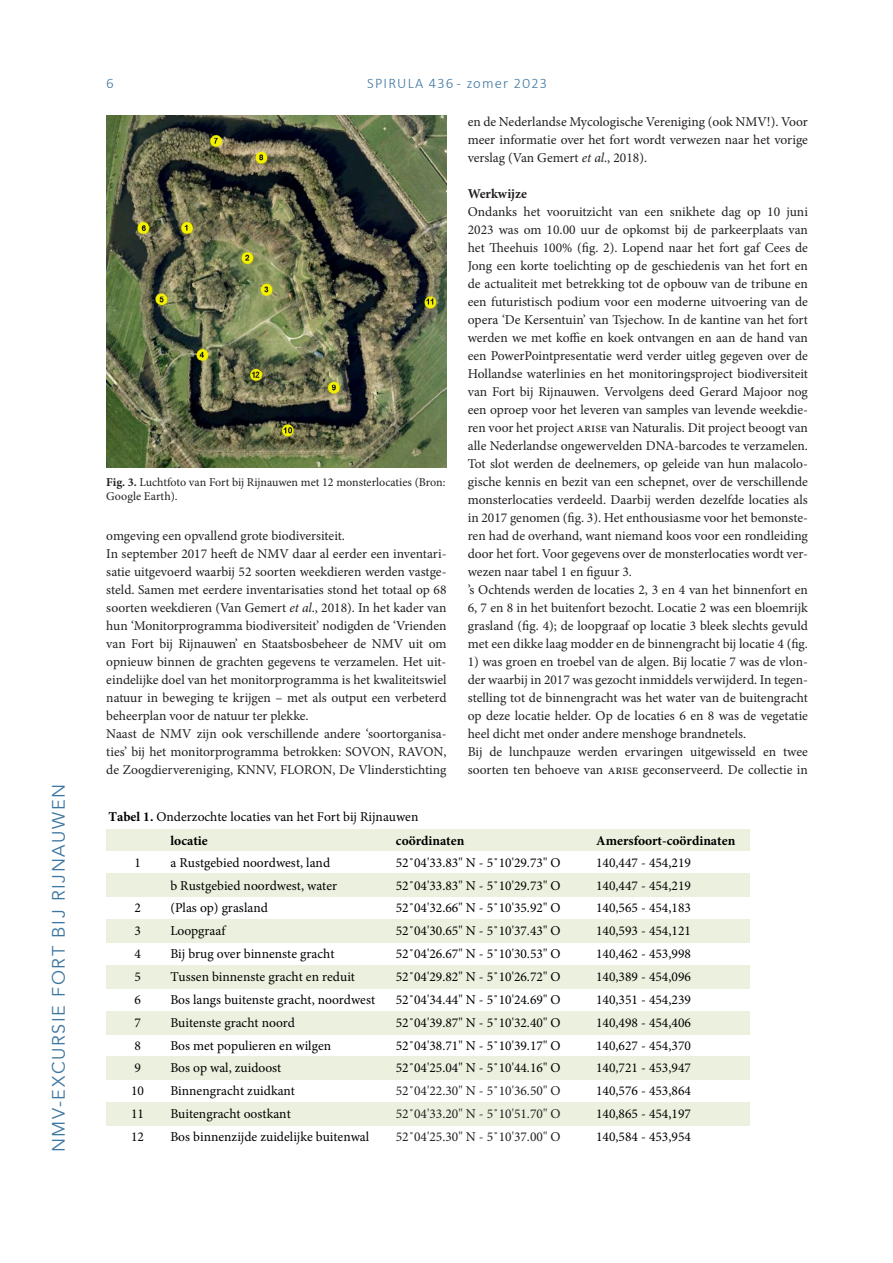
<style>
.page{position:relative;width:893px;height:1263px;background:#fff}
.page>*{position:absolute;margin:0;border:0;box-sizing:border-box;transform-origin:0 0}
.t1{font:18px "Avenir";letter-spacing:.09em;color:#3d76a1}
.t2{font:300 14.7px "Calibri";letter-spacing:.08em;color:#3d76a1}
.t3{font:13.5px/18px "Minion Pro";color:#231f20}
.t4{font:13.5px "Minion Pro";color:#000}
.t5{font:13.5px "Minion Pro";color:#202124}
.t6{font:700 13.5px "Minion Pro";color:#000}
.t7{font:700 13.5px "Minion Pro";color:#231f20}
.t8{font:12px/14.4px "Minion Pro";letter-spacing:-.01em;color:#231f20}
.s1{font-weight:700}
.s2{font-style:italic}
</style>
<div class="page">
<img style="left:106px;top:115px;width:340px;height:353px">
<div style="left:107px;top:829px;width:643px;height:22px;background:#ebf1de"></div>
<div style="left:107px;top:874px;width:643px;height:23px;background:#ebf1de"></div>
<div style="left:107px;top:919px;width:643px;height:24px;background:#ebf1de"></div>
<div style="left:107px;top:965px;width:643px;height:23px;background:#ebf1de"></div>
<div style="left:107px;top:1011px;width:643px;height:23px;background:#ebf1de"></div>
<div style="left:107px;top:1057px;width:643px;height:23px;background:#ebf1de"></div>
<div style="left:107px;top:1102px;width:643px;height:23px;background:#ebf1de"></div>
<h1 class="t1" style="left:48px;top:1152px;width:370px;rotate:-90deg">NMV-EXCURSIE FORT BIJ RIJNAUWEN</h1>
<p class="t2" style="left:106px;top:74px;width:9px">6</p>
<p class="t2" style="left:367px;top:74px;width:181px">SPIRULA 436 - zomer 2023</p>
<p class="t8" style="left:106px;top:475px;width:341px"><span class="s1">Fig. 3.</span> Luchtfoto van Fort bij Rijnauwen met 12 monsterlocaties (Bron:<br>Google Earth).</p>
<p class="t3" style="left:106px;top:527px;width:342px">omgeving een opvallend grote biodiversiteit.<br>In september 2017 heeft de NMV daar al eerder een inventari&shy;satie uitgevoerd waarbij 52 soorten weekdieren werden vastge&shy;steld. Samen met eerdere inventarisaties stond het totaal op 68 soorten weekdieren (Van Gemert <span class="s2">et al</span>., 2018). In het kader van hun ‘Monitorprogramma biodiversiteit’ nodigden de ‘Vrienden van Fort bij Rijnauwen’ en Staatsbosbeheer de NMV uit om opnieuw binnen de grachten gegevens te verzamelen. Het uit&shy;eindelijke doel van het monitorprogramma is het kwaliteitswiel natuur in beweging te krijgen – met als output een verbeterd beheerplan voor de natuur ter plekke.<br>Naast de NMV zijn ook verschillende andere ‘soortorganisa&shy;ties’ bij het monitorprogramma betrokken: SOVON, RAVON, de Zoogdiervereniging, KNNV, FLORON, De Vlinderstichting</p>
<p class="t4" style="left:108px;top:808px;width:312px"><span class="s1">Tabel 1.</span> Onderzochte locaties van het Fort bij Rijnauwen</p>
<p class="t3" style="left:468px;top:113px;width:342px;text-align:justify">en de Nederlandse Mycologische Vereniging (ook NMV!). Voor meer informatie over het fort wordt verwezen naar het vorige verslag (Van Gemert <span class="s2">et al</span>., 2018).</p>
<p class="t7" style="left:468px;top:184px;width:61px">Werkwijze</p>
<p class="t3" style="left:468px;top:203px;width:342px">Ondanks het vooruitzicht van een snikhete dag op 10 juni 2023 was om 10.00 uur de opkomst bij de parkeerplaats van het Theehuis 100% (fig. 2). Lopend naar het fort gaf Cees de Jong een korte toelichting op de geschiedenis van het fort en de actualiteit met betrekking tot de opbouw van de tribune en een futuristisch podium voor een moderne uitvoering van de opera ‘De Kersentuin’ van Tsjechow. In de kantine van het fort werden we met koffie en koek ontvangen en aan de hand van een PowerPointpresentatie werd verder uitleg gegeven over de Hollandse waterlinies en het monitoringsproject biodiversiteit van Fort bij Rijnauwen. Vervolgens deed Gerard Majoor nog een oproep voor het leveren van samples van levende weekdie&shy;ren voor het project arise van Naturalis. Dit project beoogt van alle Nederlandse ongewervelden DNA-barcodes te verzamelen.<br>Tot slot werden de deelnemers, op geleide van hun malacolo&shy;gische kennis en bezit van een schepnet, over de verschillende monsterlocaties verdeeld. Daarbij werden dezelfde locaties als in 2017 genomen (fig. 3). Het enthousiasme voor het bemonste&shy;ren had de overhand, want niemand koos voor een rondleiding door het fort. Voor gegevens over de monsterlocaties wordt ver&shy;wezen naar tabel 1 en figuur 3.<br>’s Ochtends werden de locaties 2, 3 en 4 van het binnenfort en 6, 7 en 8 in het buitenfort bezocht. Locatie 2 was een bloemrijk grasland (fig. 4); de loopgraaf op locatie 3 bleek slechts gevuld met een dikke laag modder en de binnengracht bij locatie 4 (fig.</p>
<p class="t3" style="left:468px;top:653px;width:342px">1) was groen en troebel van de algen. Bij locatie 7 was de vlon&shy;der waarbij in 2017 was gezocht inmiddels verwijderd. In tegen&shy;stelling tot de binnengracht was het water van de buitengracht op deze locatie helder. Op de locaties 6 en 8 was de vegetatie heel dicht met onder andere menshoge brandnetels.<br>Bij de lunchpauze werden ervaringen uitgewisseld en twee soorten ten behoeve van arise geconserveerd. De collectie in</p>
<p class="t6" style="left:171px;top:831px;width:39px">locatie</p>
<p class="t6" style="left:396px;top:831px;width:70px">coördinaten</p>
<p class="t6" style="left:596px;top:831px;width:141px">Amersfoort-coördinaten</p>
<p class="t4" style="left:134px;top:853px;width:8px">1</p>
<p class="t4" style="left:170px;top:853px;width:161px">a Rustgebied noordwest, land</p>
<p class="t4" style="left:396px;top:853px;width:166px">52˚04'33.83" N - 5˚10'29.73" O</p>
<p class="t4" style="left:596px;top:853px;width:96px">140,447 - 454,219</p>
<p class="t4" style="left:170px;top:876px;width:168px">b Rustgebied noordwest, water</p>
<p class="t4" style="left:396px;top:876px;width:166px">52˚04'33.83" N - 5˚10'29.73" O</p>
<p class="t4" style="left:596px;top:876px;width:96px">140,447 - 454,219</p>
<p class="t4" style="left:134px;top:899px;width:8px">2</p>
<p class="t4" style="left:170px;top:899px;width:99px">(Plas op) grasland</p>
<p class="t4" style="left:396px;top:899px;width:166px">52˚04'32.66" N - 5˚10'35.92" O</p>
<p class="t4" style="left:596px;top:899px;width:96px">140,565 - 454,183</p>
<p class="t4" style="left:134px;top:922px;width:8px">3</p>
<p class="t4" style="left:170px;top:922px;width:57px">Loopgraaf</p>
<p class="t4" style="left:396px;top:922px;width:166px">52˚04'30.65" N - 5˚10'37.43" O</p>
<p class="t4" style="left:596px;top:922px;width:96px">140,593 - 454,121</p>
<p class="t4" style="left:134px;top:945px;width:8px">4</p>
<p class="t4" style="left:170px;top:945px;width:166px">Bij brug over binnenste gracht</p>
<p class="t4" style="left:396px;top:945px;width:166px">52˚04'26.67" N - 5˚10'30.53" O</p>
<p class="t4" style="left:596px;top:945px;width:96px">140,462 - 453,998</p>
<p class="t4" style="left:134px;top:967px;width:8px">5</p>
<p class="t4" style="left:170px;top:967px;width:186px">Tussen binnenste gracht en reduit</p>
<p class="t4" style="left:396px;top:967px;width:166px">52˚04'29.82" N - 5˚10'26.72" O</p>
<p class="t4" style="left:596px;top:967px;width:96px">140,389 - 454,096</p>
<p class="t4" style="left:134px;top:990px;width:8px">6</p>
<p class="t4" style="left:170px;top:990px;width:206px">Bos langs buitenste gracht, noordwest</p>
<p class="t4" style="left:396px;top:990px;width:166px">52˚04'34.44" N - 5˚10'24.69" O</p>
<p class="t4" style="left:596px;top:990px;width:96px">140,351 - 454,239</p>
<p class="t4" style="left:134px;top:1013px;width:8px">7</p>
<p class="t4" style="left:170px;top:1013px;width:126px">Buitenste gracht noord</p>
<p class="t4" style="left:396px;top:1013px;width:166px">52˚04'39.87" N - 5˚10'32.40" O</p>
<p class="t4" style="left:596px;top:1013px;width:96px">140,498 - 454,406</p>
<p class="t4" style="left:134px;top:1036px;width:8px">8</p>
<p class="t4" style="left:170px;top:1036px;width:162px">Bos met populieren en wilgen</p>
<p class="t4" style="left:396px;top:1036px;width:166px">52˚04'38.71" N - 5˚10'39.17" O</p>
<p class="t4" style="left:596px;top:1036px;width:96px">140,627 - 454,370</p>
<p class="t4" style="left:134px;top:1059px;width:8px">9</p>
<p class="t4" style="left:170px;top:1059px;width:113px">Bos op wal, zuidoost</p>
<p class="t4" style="left:396px;top:1059px;width:166px">52˚04'25.04" N - 5˚10'44.16" O</p>
<p class="t4" style="left:596px;top:1059px;width:96px">140,721 - 453,947</p>
<p class="t4" style="left:131px;top:1082px;width:14px">10</p>
<p class="t4" style="left:170px;top:1082px;width:126px">Binnengracht zuidkant</p>
<p class="t5" style="left:396px;top:1082px;width:166px">52˚04'22.30" N - 5˚10'36.50" O</p>
<p class="t4" style="left:596px;top:1082px;width:96px">140,576 - 453,864</p>
<p class="t4" style="left:131px;top:1105px;width:14px">11</p>
<p class="t4" style="left:170px;top:1105px;width:122px">Buitengracht oostkant</p>
<p class="t5" style="left:396px;top:1105px;width:166px">52˚04'33.20" N - 5˚10'51.70" O</p>
<p class="t4" style="left:596px;top:1105px;width:96px">140,865 - 454,197</p>
<p class="t4" style="left:131px;top:1128px;width:14px">12</p>
<p class="t4" style="left:170px;top:1128px;width:200px">Bos binnenzijde zuidelijke buitenwal</p>
<p class="t5" style="left:396px;top:1128px;width:166px">52˚04'25.30" N - 5˚10'37.00" O</p>
<p class="t4" style="left:596px;top:1128px;width:96px">140,584 - 453,954</p>
</div>
